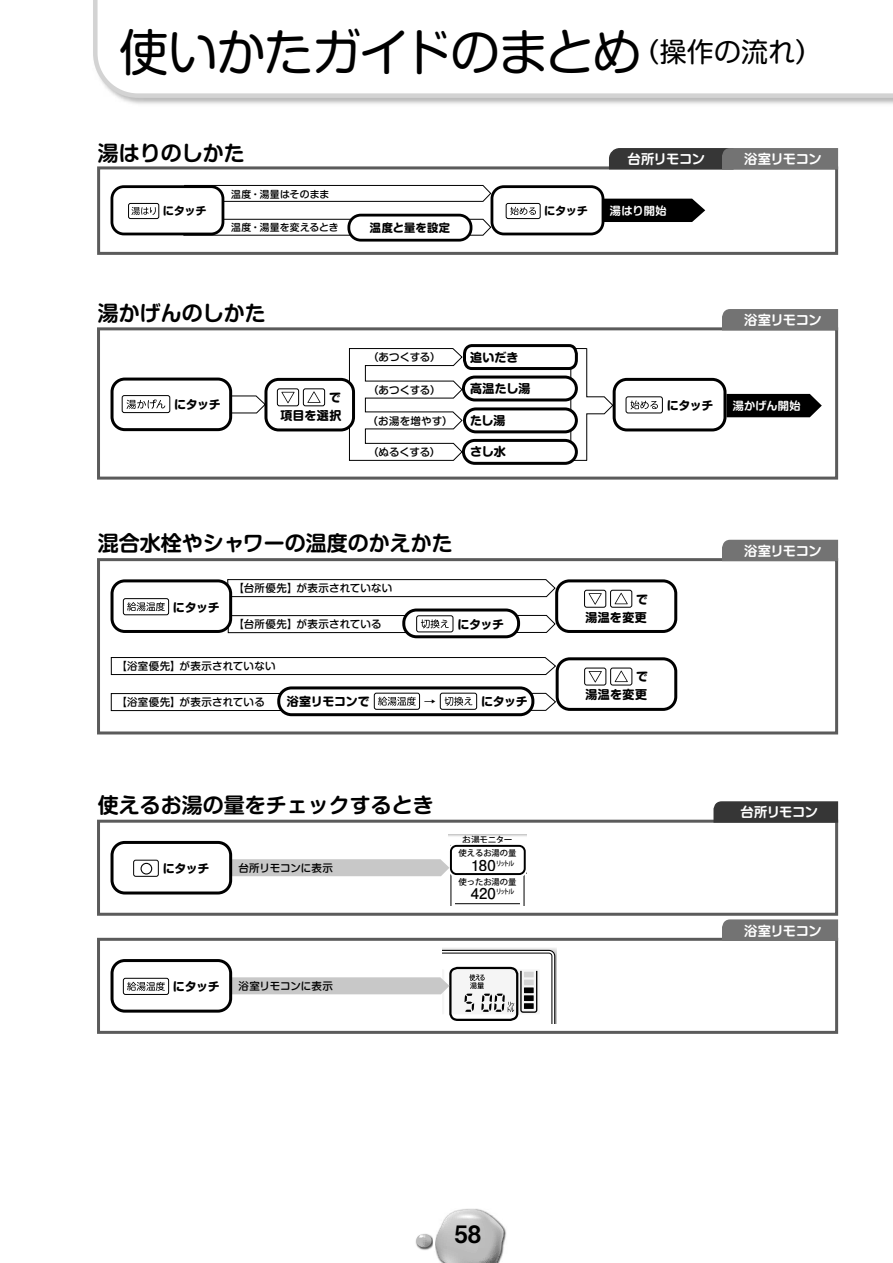
<style>
.page{position:relative;width:893px;height:1263px;background:#fff}
.page>*{position:absolute;margin:0;border:0;box-sizing:border-box;transform-origin:0 0}
.t1{font:49.5px "Shin M Go Pro Regular 90 msp RKSJ H";letter-spacing:-.03em;color:#000}
.t2{font:24px "Midashi Go Pro MB31 90 msp RKSJ H";color:#000}
.t3{font:21px "Shin M Go Pro De Bold 90 msp RKSJ H";color:#000}
.t4{font:13.35px "Shin M Go Pro De Bold 90 msp RKSJ H";letter-spacing:-.035em;color:#fff}
.t5{font:12px/18px "Shin M Go Pro Bold 90 msp RKSJ V";letter-spacing:-.025em;color:#000;text-align:right}
.t6{font:11.25px "Shin M Go Pro De Bold 90 msp RKSJ H";letter-spacing:.02em;color:#fff}
.t7{font:11.25px "Shin M Go Pro Bold 90 msp RKSJ V";letter-spacing:-.015em;color:#000}
.t8{font:11.25px "Shin M Go Pro Bold 90 msp RKSJ V";letter-spacing:.02em;color:#000}
.t9{font:10.5px "Shin M Go Pro Medium 90 msp RKSJ H";letter-spacing:.02em;color:#000}
.t10{font:10.5px "Shin M Go Pro Medium 90 msp RKSJ H";letter-spacing:-.01em;color:#000}
.t11{font:9.9px "Shin M Go Pro Medium 90 msp RKSJ H";letter-spacing:.025em;color:#000}
.t12{font:8.7px "Koz Go Pr 6 N Medium 90 msp RKSJ H";letter-spacing:-.05em;color:#000}
.t13{font:8.25px "Koz Go Pr 6 N Medium 90 msp RKSJ H";color:#000}
.t14{font:6.9px "Koz Go Pr 6 N Medium 90 msp RKSJ H";letter-spacing:-.28em;color:#000;scale:.85 1}
.s1{font-family:"Futo Go B101 Pro Bold 90 msp RKSJ H";font-size:14.85px}
</style>
<div class="page">
<img style="left:459px;top:1208px;width:48px;height:32px">
<svg style="left:416px;top:1210px;width:88px;height:53px"></svg>
<div style="left:604px;top:199px;width:101px;height:23px;background:#000"></div>
<svg style="left:93px;top:0;width:800px;height:100px"></svg>
<svg style="left:215px;top:185px;width:276px;height:17px"></svg>
<svg style="left:183px;top:219px;width:308px;height:17px"></svg>
<div style="left:112px;top:187px;width:111px;height:47px;background:#fff;border-radius:12px"></div>
<div style="left:111px;top:185px;width:113px;height:50px;border:3px solid #000;border-radius:12px"></div>
<svg style="left:132px;top:207px;width:24px;height:8px"></svg>
<div style="left:128px;top:203px;width:31px;height:16px;border:1px solid #000;border-radius:2px"></div>
<div style="left:349px;top:215px;width:122px;height:25px;background:#fff;border-radius:12px"></div>
<div style="left:347px;top:214px;width:125px;height:28px;border:3px solid #000;border-radius:12px"></div>
<div style="left:490px;top:185px;width:114px;height:50px;border:3px solid #000;border-radius:12px"></div>
<svg style="left:510px;top:207px;width:26px;height:8px"></svg>
<div style="left:506px;top:203px;width:34px;height:16px;border:1px solid #000;border-radius:2px"></div>
<svg style="left:726px;top:394px;width:96px;height:23px;background:#101010"></svg>
<div style="left:97px;top:166px;width:741px;height:89px;border:3px solid #5b5b5b"></div>
<div style="left:97px;top:327px;width:741px;height:153px;border:3px solid #5b5b5b"></div>
<div style="left:97px;top:558px;width:741px;height:176px;border:3px solid #5b5b5b"></div>
<div style="left:97px;top:820px;width:741px;height:96px;border:3px solid #5b5b5b"></div>
<div style="left:97px;top:938px;width:741px;height:96px;border:3px solid #5b5b5b"></div>
<div style="left:111px;top:378px;width:121px;height:53px;border:3px solid #000;border-radius:13px"></div>
<svg style="left:127px;top:396px;width:137px;height:17px"></svg>
<div style="left:122px;top:395px;width:48px;height:18px;border:1px solid #000;border-radius:2px"></div>
<div style="left:264px;top:378px;width:91px;height:53px;border:3px solid #000;border-radius:13px"></div>
<svg style="left:277px;top:389px;width:22px;height:17px"></svg>
<svg style="left:281px;top:392px;width:14px;height:11px"></svg>
<div style="left:277px;top:388px;width:22px;height:18px;border:1px solid #000;border-radius:2px"></div>
<svg style="left:307px;top:391px;width:14px;height:12px"></svg>
<div style="left:303px;top:388px;width:22px;height:18px;border:1px solid #000;border-radius:2px"></div>
<div style="left:462px;top:439px;width:116px;height:26px;border:3px solid #000;border-radius:11px"></div>
<svg style="left:349px;top:344px;width:230px;height:117px"></svg>
<div style="left:464px;top:409px;width:112px;height:23px;background:#fff;border-radius:11px"></div>
<div style="left:463px;top:407px;width:115px;height:26px;border:3px solid #000;border-radius:11px"></div>
<svg style="left:586px;top:348px;width:27px;height:113px"></svg>
<div style="left:613px;top:378px;width:113px;height:53px;border:3px solid #000;border-radius:13px"></div>
<svg style="left:630px;top:400px;width:28px;height:9px"></svg>
<div style="left:626px;top:396px;width:37px;height:17px;border:1px solid #000;border-radius:2px"></div>
<svg style="left:227px;top:579px;width:328px;height:18px"></svg>
<div style="left:555px;top:579px;width:122px;height:54px;border:3px solid #000;border-radius:13px"></div>
<svg style="left:588px;top:593px;width:14px;height:12px"></svg>
<div style="left:584px;top:590px;width:22px;height:18px;border:1px solid #000;border-radius:2px"></div>
<svg style="left:610px;top:590px;width:22px;height:17px"></svg>
<svg style="left:614px;top:593px;width:14px;height:11px"></svg>
<div style="left:610px;top:590px;width:22px;height:18px;border:1px solid #000;border-radius:2px"></div>
<div style="left:112px;top:581px;width:119px;height:50px;background:#fff;border-radius:13px"></div>
<div style="left:111px;top:579px;width:121px;height:54px;border:3px solid #000;border-radius:13px"></div>
<svg style="left:127px;top:602px;width:38px;height:9px"></svg>
<div style="left:123px;top:598px;width:46px;height:17px;border:1px solid #000;border-radius:2px"></div>
<div style="left:402px;top:609px;width:118px;height:29px;border:3px solid #000;border-radius:13px"></div>
<svg style="left:228px;top:615px;width:327px;height:18px"></svg>
<div style="left:416px;top:615px;width:37px;height:17px;border:1px solid #000;border-radius:2px"></div>
<div style="left:111px;top:841px;width:121px;height:54px;border:3px solid #000;border-radius:13px"></div>
<svg style="left:128px;top:834px;width:399px;height:72px"></svg>
<div style="left:133px;top:860px;width:26px;height:17px;border:1px solid #000;border-radius:2px"></div>
<div style="left:111px;top:959px;width:121px;height:54px;border:3px solid #000;border-radius:13px"></div>
<svg style="left:127px;top:948px;width:429px;height:76px"></svg>
<div style="left:123px;top:978px;width:46px;height:17px;border:1px solid #000;border-radius:2px"></div>
<svg style="left:111px;top:657px;width:445px;height:18px"></svg>
<div style="left:556px;top:657px;width:121px;height:54px;border:3px solid #000;border-radius:13px"></div>
<svg style="left:589px;top:671px;width:13px;height:12px"></svg>
<div style="left:584px;top:668px;width:22px;height:17px;border:1px solid #000;border-radius:2px"></div>
<svg style="left:611px;top:668px;width:21px;height:17px"></svg>
<svg style="left:615px;top:671px;width:13px;height:11px"></svg>
<div style="left:610px;top:668px;width:22px;height:17px;border:1px solid #000;border-radius:2px"></div>
<div style="left:277px;top:686px;width:257px;height:30px;border:3px solid #000;border-radius:13px"></div>
<svg style="left:111px;top:693px;width:445px;height:18px"></svg>
<div style="left:440px;top:693px;width:37px;height:17px;border:1px solid #000;border-radius:2px"></div>
<svg style="left:713px;top:801px;width:126px;height:22px;background:#3d3d3d"></svg>
<svg style="left:608px;top:148px;width:231px;height:22px;background:#595959"></svg>
<div style="left:721px;top:309px;width:118px;height:22px;background:#737373"></div>
<svg style="left:721px;top:539px;width:118px;height:23px;background:#7e7e7e"></svg>
<svg style="left:721px;top:919px;width:118px;height:23px;background:#7e7e7e"></svg>
<h1 class="t1" style="left:119px;top:33px;width:704px">使いかたガイドのまとめ<sup>（操作の流れ）</sup></h1>
<h3 class="t3" style="left:98px;top:145px;width:149px">湯はりのしかた</h3>
<p class="t7" style="left:163px;top:207px;width:45px">にタッチ</p>
<p class="t11" style="left:231px;top:190px;width:100px">温度・湯量はそのまま</p>
<p class="t11" style="left:231px;top:224px;width:109px">温度・湯量を変えるとき</p>
<h3 class="t3" style="left:98px;top:305px;width:170px">湯かげんのしかた</h3>
<p class="t5" style="left:174px;top:397px;width:48px">にタッチ</p>
<p class="t5" style="left:280px;top:390px;width:63px">で<br>項目を選択</p>
<p class="t8" style="left:370px;top:224px;width:82px">温度と量を設定</p>
<p class="t7" style="left:544px;top:207px;width:45px">にタッチ</p>
<p class="t4" style="left:627px;top:154px;width:79px">台所リモコン</p>
<p class="t4" style="left:744px;top:154px;width:79px">浴室リモコン</p>
<p class="t6" style="left:610px;top:206px;width:58px">湯はり開始</p>
<p class="t4" style="left:744px;top:315px;width:79px">浴室リモコン</p>
<p class="t9" style="left:368px;top:353px;width:74px">（あつくする）</p>
<p class="t5" style="left:470px;top:350px;width:50px">追いだき</p>
<p class="t9" style="left:368px;top:386px;width:74px">（あつくする）</p>
<p class="t5" style="left:470px;top:381px;width:62px">高温たし湯</p>
<p class="t5" style="left:667px;top:398px;width:48px">にタッチ</p>
<p class="t6" style="left:733px;top:401px;width:70px">湯かげん開始</p>
<p class="t9" style="left:368px;top:417px;width:87px">（お湯を増やす）</p>
<p class="t5" style="left:470px;top:413px;width:37px">たし湯</p>
<p class="t9" style="left:368px;top:448px;width:74px">（ぬるくする）</p>
<p class="t5" style="left:470px;top:445px;width:37px">さし水</p>
<h3 class="t3" style="left:98px;top:536px;width:356px">混合水栓やシャワーの温度のかえかた</h3>
<p class="t5" style="left:173px;top:600px;width:48px">にタッチ</p>
<p class="t9" style="left:233px;top:584px;width:161px">【台所優先】が表示されていない</p>
<p class="t9" style="left:233px;top:620px;width:150px">【台所優先】が表示されている</p>
<p class="t5" style="left:457px;top:617px;width:48px">にタッチ</p>
<p class="t9" style="left:116px;top:662px;width:161px">【浴室優先】が表示されていない</p>
<p class="t9" style="left:116px;top:698px;width:150px">【浴室優先】が表示されている</p>
<p class="t5" style="left:287px;top:694px;width:85px">浴室リモコンで</p>
<p class="t5" style="left:424px;top:694px;width:13px">→</p>
<p class="t5" style="left:481px;top:694px;width:48px">にタッチ</p>
<p class="t5" style="left:585px;top:592px;width:64px">で<br>湯温を変更</p>
<p class="t5" style="left:585px;top:669px;width:64px">で<br>湯温を変更</p>
<p class="t4" style="left:744px;top:546px;width:79px">浴室リモコン</p>
<h3 class="t3" style="left:98px;top:797px;width:338px">使えるお湯の量をチェックするとき</h3>
<p class="t5" style="left:163px;top:861px;width:48px">にタッチ</p>
<p class="t10" style="left:239px;top:864px;width:96px">台所リモコンに表示</p>
<p class="t12" style="left:462px;top:836px;width:52px">お湯モニター</p>
<p class="t13" style="left:458px;top:850px;width:60px">使えるお湯の量</p>
<p class="t14" style="left:471px;top:860px;width:52px"><span class="s1">180</span>リットル</p>
<p class="t13" style="left:458px;top:878px;width:60px">使ったお湯の量</p>
<p class="t14" style="left:471px;top:889px;width:52px"><span class="s1">420</span>リットル</p>
<p class="t5" style="left:173px;top:979px;width:48px">にタッチ</p>
<p class="t10" style="left:239px;top:982px;width:96px">浴室リモコンに表示</p>
<p class="t4" style="left:740px;top:807px;width:79px">台所リモコン</p>
<p class="t4" style="left:744px;top:926px;width:79px">浴室リモコン</p>
<h2 class="t2" style="left:454px;top:1225px;width:28px">58</h2>
</div>
